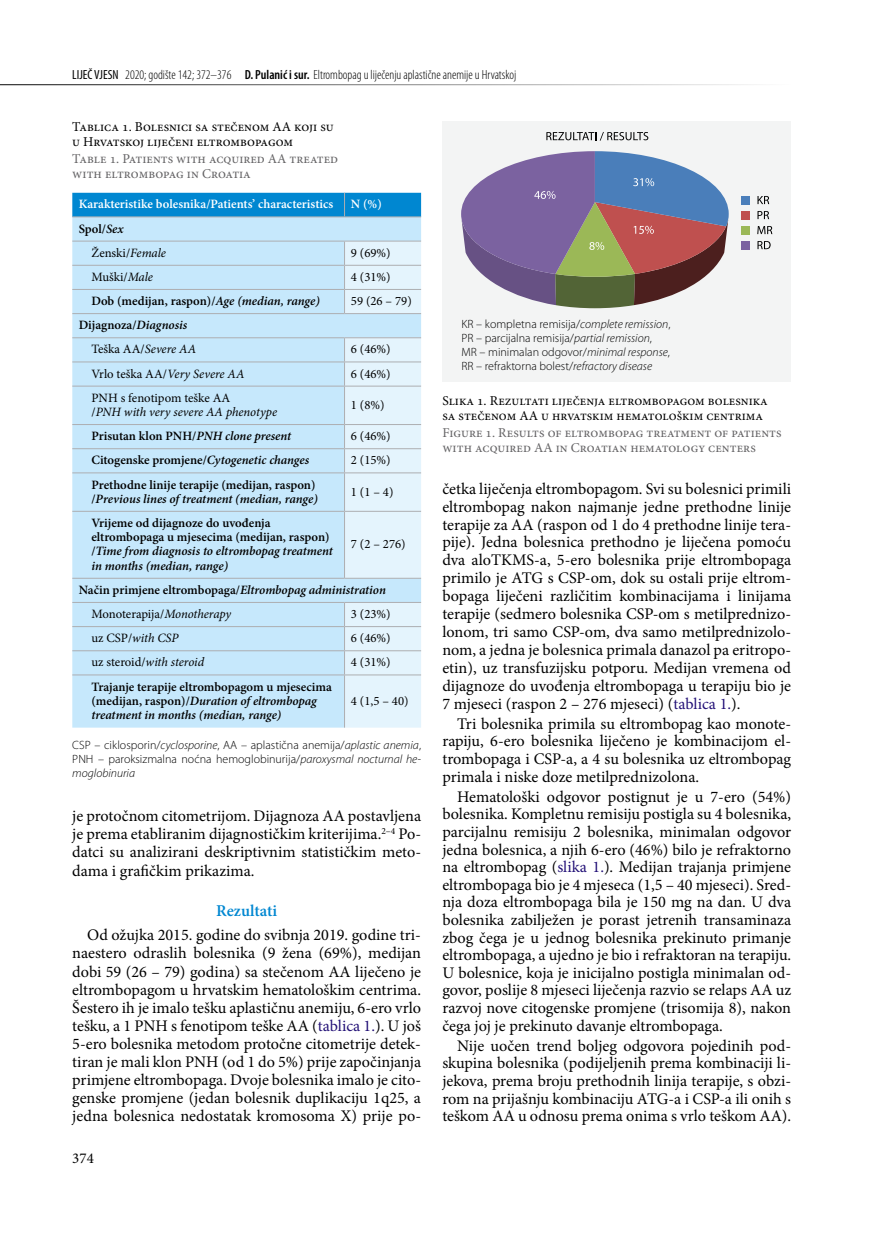
<style>
.page{position:relative;width:872px;height:1234px;background:#fff}
.page>*{position:absolute;margin:0;border:0;box-sizing:border-box;transform-origin:0 0}
.t1{font:600 16.5px "Minion Pro";color:#0087d1}
.t2{font:16.2px/17.5px "Minion Pro";color:#000;text-align:justify}
.t3{font:15px "Minion Pro";color:#000}
.t4{font:13.5px/15px "Minion Pro";color:#000}
.t5{font:13.5px/15px "Minion Pro";color:#646365}
.t6{font:300 condensed 13.2px "Myriad Pro";color:#000}
.t7{font:600 12.75px/14.2px "Minion Pro";color:#000}
.t8{font:12.75px/24.2px "Minion Pro";color:#000}
.t9{font:italic 12.75px/14.2px "Minion Pro";letter-spacing:-.005em;color:#000}
.t10{font:600 12.75px "Minion Pro";color:#fff}
.t11{font:300 12px/14.2px "Myriad Pro";color:#000;text-align:justify}
.s1{font-weight:400}
.s2{font-weight:600}
.s3{font-weight:600;font-style:italic}
.s4{font-style:italic}
.s5{font-weight:400;font-style:italic}
.s6{font-style:normal}
.s7{color:#231177}
</style>
<div class="page">
<hr style="left:0;top:84px;width:791px;height:1px;background:#000">
<div style="left:72px;top:217px;width:349px;height:510px;background:#c6e8fc"></div>
<div style="left:72px;top:193px;width:349px;height:23px;background:#0087d1"></div>
<hr style="left:72px;top:216px;width:272px;height:1px;background:#adaeb1">
<hr style="left:344px;top:216px;width:77px;height:1px;background:#adaeb1">
<hr style="left:72px;top:241px;width:272px;height:1px;background:#adaeb1">
<hr style="left:72px;top:265px;width:272px;height:1px;background:#adaeb1">
<hr style="left:72px;top:289px;width:272px;height:1px;background:#adaeb1">
<hr style="left:72px;top:313px;width:272px;height:1px;background:#adaeb1">
<hr style="left:72px;top:337px;width:272px;height:1px;background:#adaeb1">
<hr style="left:72px;top:361px;width:272px;height:1px;background:#adaeb1">
<hr style="left:72px;top:385px;width:272px;height:1px;background:#adaeb1">
<hr style="left:72px;top:424px;width:272px;height:1px;background:#adaeb1">
<hr style="left:72px;top:448px;width:272px;height:1px;background:#adaeb1">
<hr style="left:72px;top:472px;width:272px;height:1px;background:#adaeb1">
<hr style="left:72px;top:511px;width:272px;height:1px;background:#adaeb1">
<hr style="left:72px;top:577px;width:272px;height:1px;background:#adaeb1">
<hr style="left:72px;top:602px;width:272px;height:1px;background:#adaeb1">
<hr style="left:72px;top:626px;width:272px;height:1px;background:#adaeb1">
<hr style="left:72px;top:650px;width:272px;height:1px;background:#adaeb1">
<svg style="left:344px;top:241px;width:77px;height:486px;background:#deeff9"></svg>
<hr style="left:72px;top:674px;width:272px;height:1px;background:#adaeb1">
<hr style="left:344px;top:674px;width:77px;height:1px;background:#adaeb1">
<hr style="left:344px;top:675px;width:1px;height:52px;background:#adaeb1">
<div style="left:442px;top:121px;width:349px;height:261px;background:#f3f4f4"></div>
<svg style="left:757px;top:196px;width:12px;height:8px"></svg>
<svg style="left:546px;top:132px;width:102px;height:9px"></svg>
<svg style="left:757px;top:211px;width:12px;height:8px"></svg>
<svg style="left:757px;top:226px;width:15px;height:8px"></svg>
<svg style="left:757px;top:241px;width:13px;height:8px"></svg>
<div style="left:741px;top:196px;width:9px;height:8px;background:#4a7eba"></div>
<div style="left:741px;top:211px;width:9px;height:9px;background:#bf504f"></div>
<div style="left:741px;top:226px;width:9px;height:8px;background:#9bb857"></div>
<div style="left:741px;top:241px;width:9px;height:8px;background:#7b62a0"></div>
<svg style="left:461px;top:151px;width:267px;height:157px"></svg>
<p class="t6" style="left:72px;top:67px;width:445px"><span class="s1">LIJEČ VJESN</span> 2020; godište 142; 372–376 <span class="s2">D. Pulanić i sur.</span> Eltrombopag u liječenju aplastične anemije u Hrvatskoj</p>
<p class="t4" style="left:72px;top:119px;width:263px">Tablica 1. Bolesnici sa stečenom AA koji su u Hrvatskoj liječeni eltrombopagom</p>
<p class="t5" style="left:72px;top:151px;width:267px">Table 1. Patients with acquired AA treated with eltrombopag in Croatia</p>
<p class="t10" style="left:79px;top:195px;width:256px">Karakteristike bolesnika/Patients’ characteristics</p>
<p class="t10" style="left:351px;top:195px;width:32px">N (%)</p>
<p class="t8" style="left:91px;top:216px;width:76px;text-indent:-13px"><span class="s2">Spol/</span><span class="s3">Sex<br></span>Ženski/<span class="s4">Female</span></p>
<p class="t8" style="left:351px;top:240px;width:41px">9 (69%)</p>
<p class="t8" style="left:91px;top:265px;width:63px">Muški/<span class="s4">Male</span></p>
<p class="t8" style="left:351px;top:265px;width:41px">4 (31%)</p>
<p class="t7" style="left:91px;top:294px;width:230px">Dob (medijan, raspon)/<span class="s4">Age (median, range)</span></p>
<p class="t8" style="left:351px;top:289px;width:62px">59 (26 – 79)</p>
<p class="t7" style="left:91px;top:313px;width:106px;line-height:24.2px;text-indent:-13px">Dijagnoza/<span class="s4">Diagnosis<br></span><span class="s1">Teška AA/</span><span class="s5">Severe AA</span></p>
<p class="t8" style="left:351px;top:337px;width:41px">6 (46%)</p>
<p class="t8" style="left:91px;top:361px;width:155px">Vrlo teška AA/<span class="s4">Very Severe AA</span></p>
<p class="t8" style="left:351px;top:361px;width:41px">6 (46%)</p>
<p class="t9" style="left:91px;top:390px;width:187px"><span class="s6">PNH s fenotipom teške AA<br>/</span>PNH with very severe AA phenotype</p>
<p class="t8" style="left:351px;top:393px;width:35px">1 (8%)</p>
<p class="t7" style="left:91px;top:429px;width:201px">Prisutan klon PNH/<span class="s4">PNH clone present</span></p>
<p class="t8" style="left:351px;top:424px;width:41px">6 (46%)</p>
<p class="t7" style="left:91px;top:453px;width:219px">Citogenske promjene/<span class="s4">Cytogenetic changes</span></p>
<p class="t8" style="left:351px;top:448px;width:41px">2 (15%)</p>
<p class="t7" style="left:91px;top:477px;width:228px">Prethodne linije terapije (medijan, raspon) /<span class="s4">Previous lines of treatment (median, range)</span></p>
<p class="t8" style="left:351px;top:479px;width:44px">1 (1 – 4)</p>
<p class="t7" style="left:91px;top:515px;width:243px">Vrijeme od dijagnoze do uvođenja eltrombopaga u mjesecima (medijan, raspon) /<span class="s4">Time from diagnosis to eltrombopag treatment in months (median, range)</span></p>
<p class="t8" style="left:351px;top:532px;width:56px">7 (2 – 276)</p>
<p class="t7" style="left:91px;top:577px;width:296px;line-height:24.2px;text-indent:-13px">Način primjene eltrombopaga/<span class="s4">Eltrombopag administration<br></span><span class="s1">Monoterapija/</span><span class="s5">Monotherapy</span></p>
<p class="t8" style="left:351px;top:602px;width:41px">3 (23%)</p>
<p class="t9" style="left:91px;top:631px;width:89px"><span class="s6">uz CSP/</span>with CSP</p>
<p class="t8" style="left:351px;top:626px;width:41px">6 (46%)</p>
<p class="t9" style="left:91px;top:655px;width:114px"><span class="s6">uz steroid/</span>with steroid</p>
<p class="t8" style="left:351px;top:650px;width:41px">4 (31%)</p>
<p class="t7" style="left:91px;top:679px;width:242px">Trajanje terapije eltrombopagom u mjesecima (medijan, raspon)/<span class="s4">Duration of eltrombopag treatment in months (median, range)</span></p>
<p class="t8" style="left:351px;top:688px;width:59px">4 (1,5 – 40)</p>
<p class="t11" style="left:72px;top:737px;width:350px">CSP – ciklosporin/<span class="s4">cyclosporine</span>, AA – aplastična anemija/<span class="s4">aplastic anemia</span>, PNH – paroksizmalna noćna hemoglobinurija/<span class="s4">paroxysmal nocturnal he&shy;moglobinuria</span></p>
<p class="t2" style="left:72px;top:806px;width:350px;line-height:18.1px">je protočnom citometrijom. Dijagnoza AA postavljena je prema etabliranim dijagnostičkim kriterijima.<sup>2–4</sup> Po&shy;datci su analizirani deskriptivnim statističkim meto&shy;dama i grafičkim prikazima.</p>
<p class="t1" style="left:216px;top:898px;width:63px">Rezultati</p>
<p class="t2" style="left:72px;top:926px;width:350px;line-height:18px;text-indent:15px">Od ožujka 2015. godine do svibnja 2019. godine tri&shy;naestero odraslih bolesnika (9 žena (69%), medijan dobi 59 (26 – 79) godina) sa stečenom AA liječeno je eltrombopagom u hrvatskim hematološkim centrima.<br>Šestero ih je imalo tešku aplastičnu anemiju, 6-ero vrlo tešku, a 1 PNH s fenotipom teške AA (<span class="s7">tablica 1.</span>). U još 5-ero bolesnika metodom protočne citometrije detek&shy;tiran je mali klon PNH (od 1 do 5%) prije započinjanja primjene eltrombopaga. Dvoje bolesnika imalo je cito&shy;genske promjene (jedan bolesnik duplikaciju 1q25, a jedna bolesnica nedostatak kromosoma X) prije po-</p>
<p class="t3" style="left:72px;top:1147px;width:23px">374</p>
<p class="t11" style="left:461px;top:316px;width:210px;text-align:left">KR – kompletna remisija/<span class="s4">complete remission</span>, PR – parcijalna remisija/<span class="s4">partial remission</span>, MR – minimalan odgovor/<span class="s4">minimal response</span>, RR – refraktorna bolest/<span class="s4">refractory disease</span></p>
<p class="t4" style="left:442px;top:393px;width:327px">Slika 1. Rezultati liječenja eltrombopagom bolesnika sa stečenom AA u hrvatskim hematološkim centrima</p>
<p class="t5" style="left:442px;top:425px;width:341px">Figure 1. Results of eltrombopag treatment of patients with acquired AA in Croatian hematology centers</p>
<p class="t2" style="left:442px;top:479px;width:350px">četka liječenja eltrombopagom. Svi su bolesnici primili eltrombopag nakon najmanje jedne prethodne linije terapije za AA (raspon od 1 do 4 prethodne linije tera&shy;pije). Jedna bolesnica prethodno je liječena pomoću dva aloTKMS-a, 5-ero bolesnika prije eltrombopaga primilo je ATG s CSP-om, dok su ostali prije eltrom&shy;bopaga liječeni različitim kombinacijama i linijama terapije (sedmero bolesnika CSP-om s metilprednizo&shy;lonom, tri samo CSP-om, dva samo metilprednizolo&shy;nom, a jedna je bolesnica primala danazol pa eritropo&shy;etin), uz transfuzijsku potporu. Medijan vremena od dijagnoze do uvođenja eltrombopaga u terapiju bio je 7 mjeseci (raspon 2 – 276 mjeseci) (<span class="s7">tablica 1.</span>).</p>
<p class="t2" style="left:442px;top:714px;width:350px;text-indent:15px">Tri bolesnika primila su eltrombopag kao monote&shy;rapiju, 6-ero bolesnika liječeno je kombinacijom el&shy;trombopaga i CSP-a, a 4 su bolesnika uz eltrombopag primala i niske doze metilprednizolona.</p>
<p class="t2" style="left:442px;top:787px;width:350px;text-indent:15px">Hematološki odgovor postignut je u 7-ero (54%) bolesnika. Kompletnu remisiju postigla su 4 bolesnika, parcijalnu remisiju 2 bolesnika, minimalan odgovor jedna bolesnica, a njih 6-ero (46%) bilo je refraktorno na eltrombopag (<span class="s7">slika 1.</span>). Medijan trajanja primjene eltrombopaga bio je 4 mjeseca (1,5 – 40 mjeseci). Sred&shy;nja doza eltrombopaga bila je 150 mg na dan. U dva bolesnika zabilježen je porast jetrenih transaminaza zbog čega je u jednog bolesnika prekinuto primanje eltrombopaga, a ujedno je bio i refraktoran na terapiju.<br>U bolesnice, koja je inicijalno postigla minimalan od&shy;govor, poslije 8 mjeseci liječenja razvio se relaps AA uz razvoj nove citogenske promjene (trisomija 8), nakon čega joj je prekinuto davanje eltrombopaga.</p>
<p class="t2" style="left:442px;top:1036px;width:350px;text-indent:15px">Nije uočen trend boljeg odgovora pojedinih pod&shy;skupina bolesnika (podijeljenih prema kombinaciji li&shy;jekova, prema broju prethodnih linija terapije, s obzi&shy;rom na prijašnju kombinaciju ATG-a i CSP-a ili onih s teškom AA u odnosu prema onima s vrlo teškom AA).</p>
</div>
